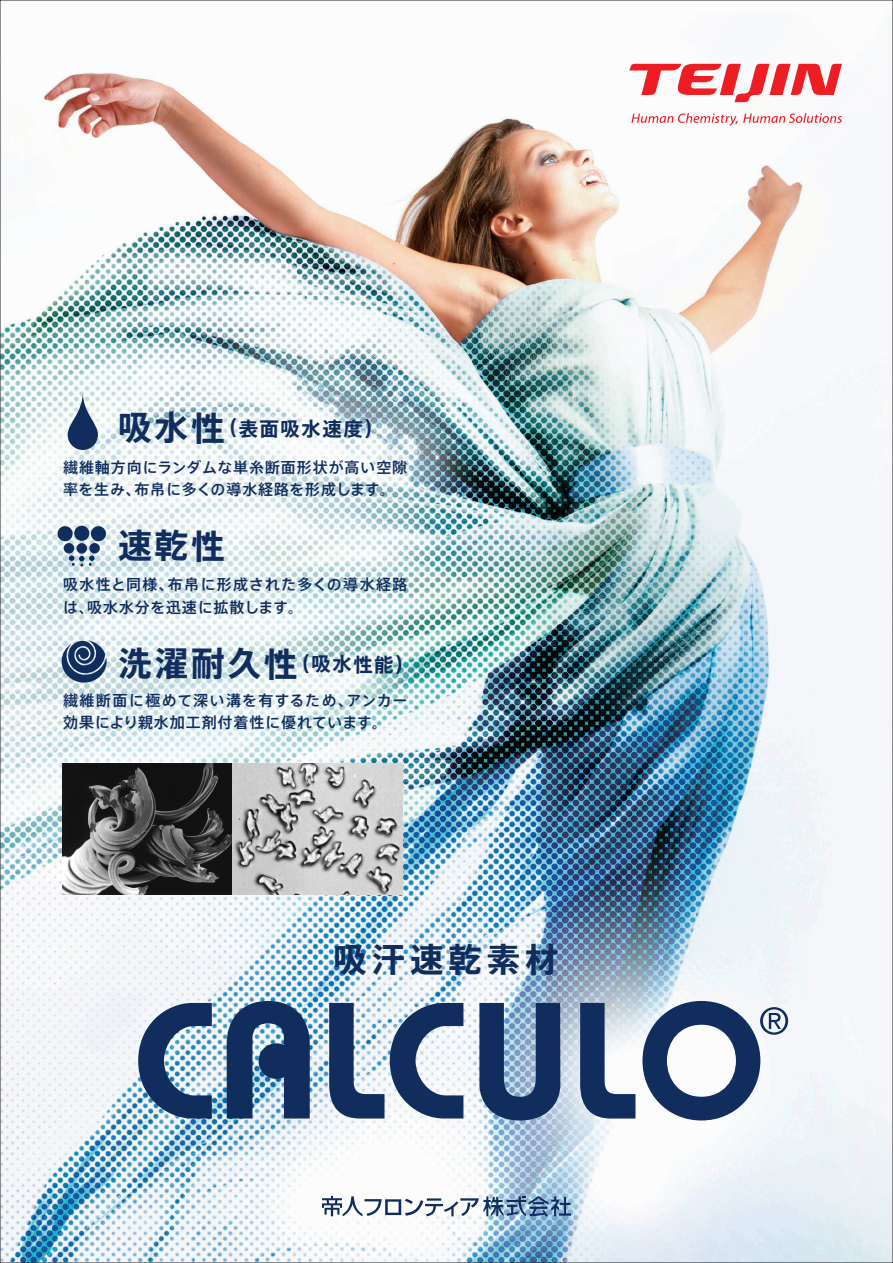
<style>
.page{position:relative;width:893px;height:1263px;background:#fff}
.page>*{position:absolute;margin:0;border:0;box-sizing:border-box;transform-origin:0 0}
.t1{font:700 33.75px "Axis Std";color:#102d5e}
.t2{font:700 33.3px "Axis Std";letter-spacing:.15em;color:#102d5e}
.t3{font:700 19.35px "Axis Std";letter-spacing:.07em;color:#102d5e}
.t4{font:500 15px/22.5px "Axis Std";letter-spacing:.06em;color:#102d5e}
.s1{font-size:33.75px}
</style>
<div class="page">
<img style="left:2px;top:63px;width:889px;height:1198px">
<img style="left:63px;top:763px;width:339px;height:131px">
<svg style="left:68px;top:393px;width:30px;height:57px;fill:#102d5e"></svg>
<svg style="left:57px;top:525px;width:50px;height:41px"></svg>
<svg style="left:62px;top:640px;width:45px;height:43px;background:#5c7292"></svg>
<svg style="left:138px;top:1003px;width:74px;height:115px"></svg>
<svg style="left:227px;top:1001px;width:83px;height:117px;background:#446189"></svg>
<svg style="left:329px;top:1003px;width:134px;height:115px"></svg>
<svg style="left:479px;top:1003px;width:81px;height:117px;background:#45628a"></svg>
<svg style="left:580px;top:1003px;width:55px;height:115px"></svg>
<div style="left:259px;top:1043px;width:35px;height:36px;background:#102d5e;border-radius:50%"></div>
<svg style="left:642px;top:1001px;width:146px;height:119px"></svg>
<svg style="left:322px;top:1196px;width:249px;height:20px"></svg>
<svg style="left:629px;top:64px;width:213px;height:38px"></svg>
<svg style="left:631px;top:113px;width:211px;height:13px"></svg>
<p class="t3" style="left:118px;top:414px;width:267px"><span class="s1">吸水性</span>（表面吸水速度）</p>
<p class="t4" style="left:63px;top:455px;width:346px">繊維軸方向にランダムな単糸断面形状が高い空隙率を生み、布帛に多くの導水経路を形成します。</p>
<h1 class="t1" style="left:118px;top:520px;width:108px">速乾性</h1>
<p class="t4" style="left:63px;top:572px;width:346px">吸水性と同様、布帛に形成された多くの導水経路は、吸水水分を迅速に拡散します。</p>
<p class="t3" style="left:118px;top:649px;width:298px"><span class="s1">洗濯耐久性</span>（吸水性能）</p>
<p class="t4" style="left:63px;top:688px;width:346px">繊維断面に極めて深い溝を有するため、アンカー効果により親水加工剤付着性に優れています。</p>
<h2 class="t2" style="left:333px;top:934px;width:226px">吸汗速乾素材</h2>
</div>
